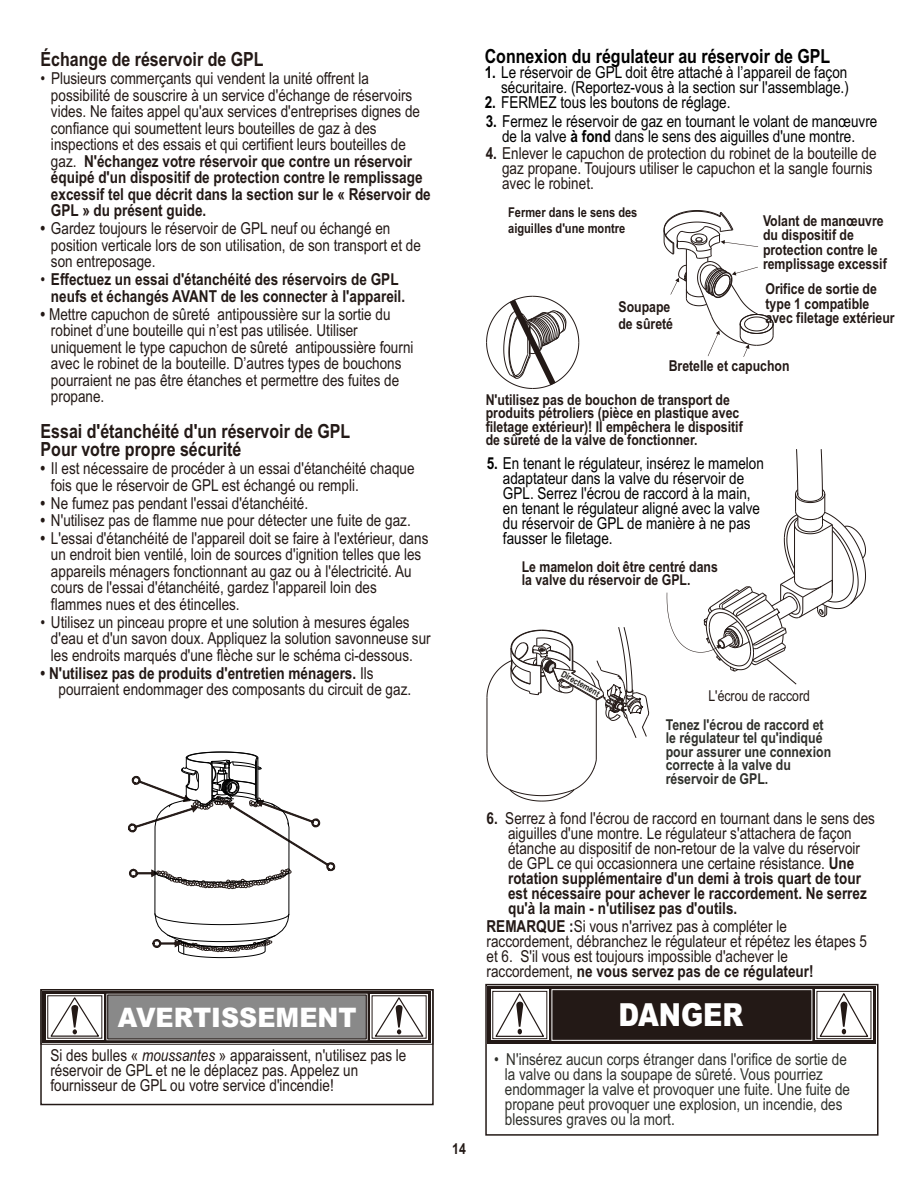
<style>
.page{position:relative;width:918px;height:1188px;background:#fff}
.page>*{position:absolute;margin:0;border:0;box-sizing:border-box;transform-origin:0 0}
.t1{font:900 31.8px "Arial";color:#fff;scale:.84 1}
.t2{font:900 26.85px "Arial";color:#fff;scale:.94 1}
.t3{font:700 19.5px/18px "Arial Narrow";color:#231916}
.t4{font:700 19.5px "Arial Narrow";color:#000}
.t5{font:16.5px/16.5px "Arial Narrow";color:#231916}
.t6{font:16.5px/15px "Arial Narrow";color:#000}
.t7{font:16.5px/15px "Arial Narrow";color:#2f302b}
.t8{font:700 16.5px/16.5px "Arial Narrow";color:#231916}
.t9{font:700 15px/14.5px "Arial Narrow";color:#231916}
.t10{font:700 15px/13.5px "Arial Narrow";color:#2f302b}
.t11{font:15px "Arial Narrow";color:#231916}
.t12{font:700 13.5px/15.5px "Arial Narrow";color:#231916}
.t13{font:700 9px "Arial Narrow";color:#24211d}
.s1{font-weight:700}
.s2{font-weight:400}
.s3{font-style:italic}
</style>
<div class="page">
<div style="left:41px;top:989px;width:392px;height:56px;border:1px solid #231916"></div>
<div style="left:40px;top:989px;width:394px;height:116px;border:2px solid #231916"></div>
<svg style="left:43px;top:991px;width:388px;height:52px;background:#3c3330"></svg>
<div style="left:46px;top:994px;width:58px;height:46px;background:#b3afae"></div>
<div style="left:47px;top:995px;width:55px;height:44px;border:1px solid #231916"></div>
<div style="left:370px;top:994px;width:58px;height:46px;background:#a09b9a"></div>
<div style="left:372px;top:995px;width:55px;height:44px;border:1px solid #231916"></div>
<svg style="left:373px;top:996px;width:52px;height:41px;background:#e0dede"></svg>
<svg style="left:49px;top:996px;width:52px;height:41px;background:#e0dede"></svg>
<div style="left:107px;top:995px;width:260px;height:44px;background:#898989;border:1px solid #231916"></div>
<div style="left:485px;top:984px;width:394px;height:152px;border:2px solid #231916"></div>
<div style="left:488px;top:986px;width:388px;height:58px;background:#231916"></div>
<div style="left:491px;top:990px;width:58px;height:50px;background:#b6b3b2"></div>
<div style="left:492px;top:991px;width:55px;height:48px;border:1px solid #231916"></div>
<div style="left:815px;top:990px;width:58px;height:50px;background:linear-gradient(to bottom,#979291,#979291)"></div>
<div style="left:817px;top:991px;width:54px;height:48px;border:1px solid #231916"></div>
<div style="left:552px;top:989px;width:260px;height:52px;border:1px solid #fff"></div>
<svg style="left:818px;top:992px;width:52px;height:46px;background:#e2e1e1"></svg>
<svg style="left:494px;top:992px;width:52px;height:46px;background:#e2e1e1"></svg>
<svg style="left:128px;top:752px;width:207px;height:206px"></svg>
<hr style="left:596px;top:700px;width:1px;height:60px;background:#231916">
<hr style="left:487px;top:698px;width:1px;height:56px;background:#231916">
<svg style="left:486px;top:753px;width:111px;height:49px"></svg>
<svg style="left:486px;top:627px;width:164px;height:112px"></svg>
<svg style="left:667px;top:449px;width:199px;height:236px"></svg>
<svg style="left:486px;top:295px;width:94px;height:94px"></svg>
<svg style="left:664px;top:210px;width:110px;height:147px"></svg>
<p class="t3" style="left:41px;top:52px;width:225px">Échange de réservoir de GPL</p>
<p class="t5" style="left:51px;top:72px;width:381px;text-indent:-10px">• Plusieurs commerçants qui vendent la unité offrent la possibilité de souscrire à un service d'échange de réservoirs vides. Ne faites appel qu'aux services d'entreprises dignes de confiance qui soumettent leurs bouteilles de gaz à des inspections et des essais et qui certifient leurs bouteilles de gaz. <span class="s1">N'échangez votre réservoir que contre un réservoir équipé d'un dispositif de protection contre le remplissage excessif tel que décrit dans la section sur le « Réservoir de GPL » du présent guide.</span></p>
<p class="t5" style="left:51px;top:222px;width:372px;text-indent:-10px"><span class="s1">•</span> Gardez toujours le réservoir de GPL neuf ou échangé en position verticale lors de son utilisation, de son transport et de son entreposage.</p>
<p class="t8" style="left:51px;top:273px;width:356px;text-indent:-10px"><span class="s2">•</span> Effectuez un essai d'étanchéité des réservoirs de GPL neufs et échangés AVANT de les connecter à l'appareil.</p>
<p class="t5" style="left:51px;top:307px;width:364px;text-indent:-10px"><span class="s1">•</span> Mettre capuchon de sûreté antipoussière sur la sortie du robinet d’une bouteille qui n’est pas utilisée. Utiliser uniquement le type capuchon de sûreté antipoussière fourni avec le robinet de la bouteille. D’autres types de bouchons pourraient ne pas être étanches et permettre des fuites de propane.</p>
<p class="t3" style="left:41px;top:424px;width:311px">Essai d'étanchéité d'un réservoir de GPL<br>Pour votre propre sécurité</p>
<p class="t5" style="left:51px;top:462px;width:365px;text-indent:-10px"><span class="s1">•</span> Il est nécessaire de procéder à un essai d'étanchéité chaque fois que le réservoir de GPL est échangé ou rempli.</p>
<p class="t5" style="left:41px;top:496px;width:269px"><span class="s1">•</span> Ne fumez pas pendant l'essai d'étanchéité.</p>
<p class="t5" style="left:41px;top:513px;width:372px"><span class="s1">•</span> N'utilisez pas de flamme nue pour détecter une fuite de gaz.</p>
<p class="t5" style="left:51px;top:531px;width:379px;text-indent:-10px"><span class="s1">•</span> L'essai d'étanchéité de l'appareil doit se faire à l'extérieur, dans un endroit bien ventilé, loin de sources d'ignition telles que les appareils ménagers fonctionnant au gaz ou à l'électricité. Au cours de l'essai d'étanchéité, gardez l'appareil loin des flammes nues et des étincelles.</p>
<p class="t5" style="left:51px;top:615px;width:381px;text-indent:-10px">• Utilisez un pinceau propre et une solution à mesures égales d'eau et d'un savon doux. Appliquez la solution savonneuse sur les endroits marqués d'une flèche sur le schéma ci-dessous.</p>
<p class="t5" style="left:58px;top:666px;width:354px;text-indent:-18px"><span class="s1">• N'utilisez pas de produits d'entretien ménagers.</span> Ils pourraient endommager des composants du circuit de gaz.</p>
<h2 class="t2" style="left:118px;top:1007px;width:256px">AVERTISSEMENT</h2>
<p class="t5" style="left:50px;top:1050px;width:358px;line-height:15px">Si des bulles « <span class="s3">moussantes</span> » apparaissent, n'utilisez pas le réservoir de GPL et ne le déplacez pas. Appelez un fournisseur de GPL ou votre service d'incendie!</p>
<p class="t4" style="left:485px;top:49px;width:347px">Connexion du régulateur au réservoir de GPL</p>
<p class="t6" style="left:485px;top:66px;width:366px;text-align:right"><span class="s1">1.</span> Le réservoir de GPL doit être attaché à l’appareil de façon sécuritaire. (Reportez-vous à la section sur l'assemblage.)</p>
<p class="t6" style="left:485px;top:96px;width:247px"><span class="s1">2.</span> FERMEZ tous les boutons de réglage.</p>
<p class="t6" style="left:486px;top:115px;width:393px;text-align:center"><span class="s1">3.</span> Fermez le réservoir de gaz en tournant le volant de manœuvre de la valve <span class="s1">à fond</span> dans le sens des aiguilles d'une montre.</p>
<p class="t5" style="left:502px;top:147px;width:376px;line-height:15px;text-indent:-16px"><span class="s1">4.</span> Enlever le capuchon de protection du robinet de la bouteille de gaz propane. Toujours utiliser le capuchon et la sangle fournis avec le robinet.</p>
<p class="t12" style="left:508px;top:206px;width:131px">Fermer dans le sens des aiguilles d'une montre</p>
<p class="t9" style="left:618px;top:300px;width:56px;line-height:17.1px">Soupape de sûreté</p>
<p class="t9" style="left:763px;top:214px;width:125px">Volant de manœuvre du dispositif de protection contre le remplissage excessif</p>
<p class="t9" style="left:766px;top:283px;width:131px">Orifice de sortie de type 1 compatible avec filetage extérieur</p>
<p class="t9" style="left:669px;top:360px;width:122px">Bretelle et capuchon</p>
<p class="t9" style="left:486px;top:394px;width:259px;line-height:13.5px">N'utilisez pas de bouchon de transport de produits pétroliers (pièce en plastique avec filetage extérieur)! Il empêchera le dispositif de sûreté de la valve de fonctionner.</p>
<p class="t6" style="left:503px;top:457px;width:262px;text-indent:-16px"><span class="s1">5.</span> En tenant le régulateur, insérez le mamelon adaptateur dans la valve du réservoir de GPL. Serrez l'écrou de raccord à la main, en tenant le régulateur aligné avec la valve du réservoir de GPL de manière à ne pas fausser le filetage.</p>
<p class="t9" style="left:522px;top:561px;width:198px;line-height:13.5px">Le mamelon doit être centré dans la valve du réservoir de GPL.</p>
<p class="t9" style="left:452px;top:1143px;width:15px">14</p>
<p class="t13" style="left:564px;top:670px;width:44px;rotate:30deg">Directement</p>
<p class="t11" style="left:708px;top:690px;width:103px">L'écrou de raccord</p>
<p class="t10" style="left:666px;top:719px;width:167px">Tenez l'écrou de raccord et le régulateur tel qu'indiqué pour assurer une connexion correcte à la valve du réservoir de GPL.</p>
<p class="t5" style="left:508px;top:812px;width:368px;line-height:15px;text-indent:-22px"><span class="s1">6.</span> Serrez à fond l'écrou de raccord en tournant dans le sens des aiguilles d'une montre. Le régulateur s'attachera de façon étanche au dispositif de non-retour de la valve du réservoir de GPL ce qui occasionnera une certaine résistance. <span class="s1">Une rotation supplémentaire d'un demi à trois quart de tour est nécessaire pour achever le raccordement. Ne serrez qu'à la main - n'utilisez pas d'outils.</span></p>
<p class="t5" style="left:487px;top:920px;width:382px;line-height:15px"><span class="s1">REMARQUE :</span>Si vous n'arrivez pas à compléter le raccordement, débranchez le régulateur et répétez les étapes 5 et 6. S'il vous est toujours impossible d'achever le raccordement, <span class="s1">ne vous servez pas de ce régulateur!</span></p>
<h1 class="t1" style="left:618px;top:1004px;width:150px">DANGER</h1>
<p class="t7" style="left:505px;top:1053px;width:347px;text-indent:-11px">• N'insérez aucun corps étranger dans l'orifice de sortie de la valve ou dans la soupape de sûreté. Vous pourriez endommager la valve et provoquer une fuite. Une fuite de propane peut provoquer une explosion, un incendie, des blessures graves ou la mort.</p>
</div>
